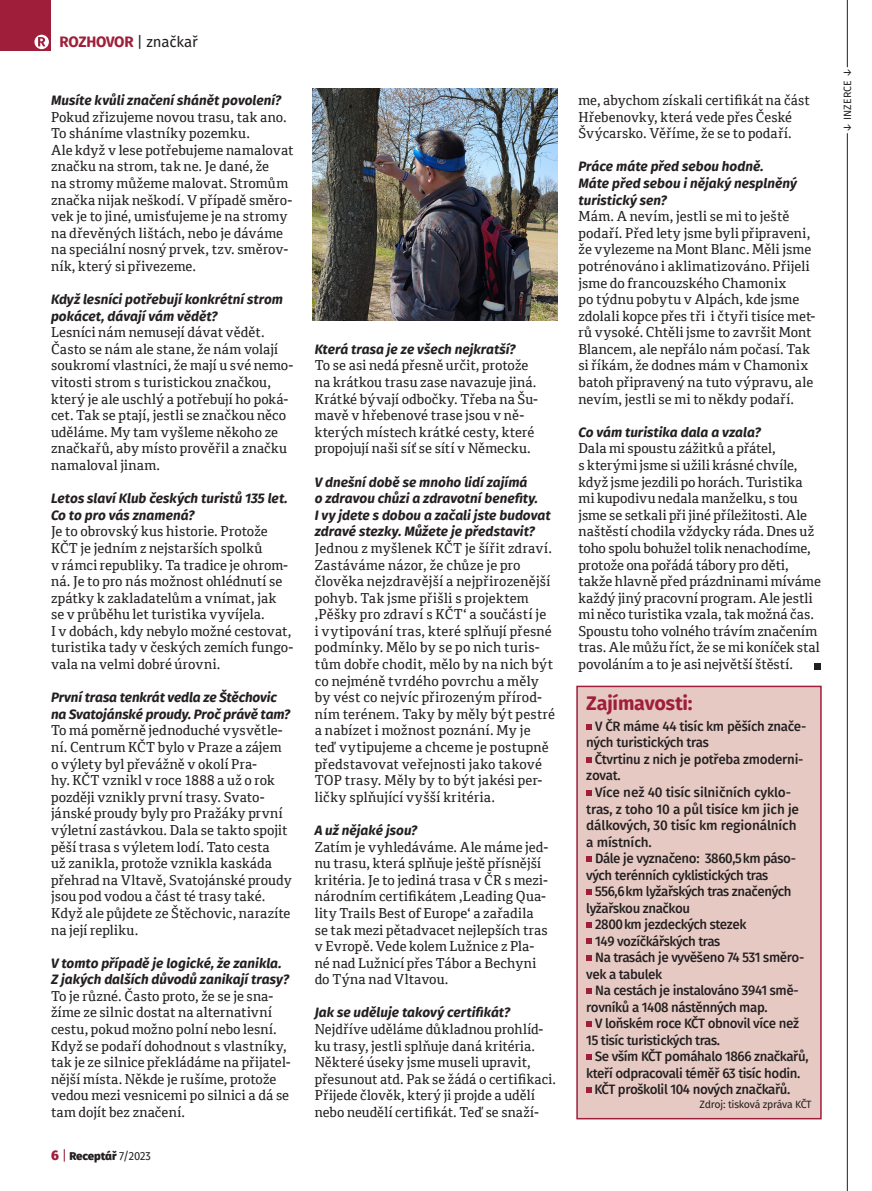
<style>
.page{position:relative;width:872px;height:1191px;background:#fff}
.page>*{position:absolute;margin:0;border:0;box-sizing:border-box;transform-origin:0 0}
.Mezititulek{font:800 19.5px "Gardenia";letter-spacing:-.01em;color:#9f1f3b}
.t1{font:800 15px "Gardenia";letter-spacing:-.015em;color:#9f1f3b}
.Body_Cordale{font:13.8px/16.6px "Cordale";letter-spacing:.005em;color:#231f20}
.Rozhovor_otázka{font:italic 800 13.5px/16.6px "Gardenia";color:#231f20}
.Box_text{font:700 13.5px/16.5px "Gardenia";letter-spacing:-.03em;color:#231f20}
.Box_text-2{font:700 13.5px/16.5px "Gardenia";letter-spacing:-.01em;color:#231f20}
.t2{font:900 11.25px "Gardenia";letter-spacing:-.01em;color:#231f20}
.Box_text-3{font:10.5px "Gardenia";letter-spacing:-.02em;color:#231f20}
.Box_text-4{font:10.5px "Gardenia";letter-spacing:.01em;color:#231f20}
.s1{font-weight:400;color:#231f20}
.s2{font-size:13.5px;color:#9f1f3b}
.s3{font-weight:400;font-size:13.5px;color:#9f1f3b}
.s4{font-weight:400}
</style>
<div class="page">
<div style="left:0;top:0;width:51px;height:51px;background:#9f1f3b"></div>
<svg style="left:34px;top:35px;width:15px;height:14px"></svg>
<div style="left:814px;top:663px;width:7px;height:6px;background:#231f20"></div>
<img style="left:312px;top:88px;width:245px;height:233px">
<div style="left:577px;top:686px;width:244px;height:432px;background:#e6c9c3"></div>
<svg style="left:586px;top:724px;width:6px;height:5px"></svg>
<svg style="left:586px;top:757px;width:6px;height:5px"></svg>
<svg style="left:586px;top:790px;width:6px;height:5px"></svg>
<svg style="left:586px;top:856px;width:6px;height:5px"></svg>
<svg style="left:586px;top:889px;width:6px;height:5px"></svg>
<svg style="left:586px;top:922px;width:6px;height:5px"></svg>
<svg style="left:586px;top:938px;width:6px;height:6px"></svg>
<svg style="left:586px;top:955px;width:6px;height:5px"></svg>
<svg style="left:586px;top:988px;width:6px;height:5px"></svg>
<svg style="left:586px;top:1021px;width:6px;height:5px"></svg>
<svg style="left:586px;top:1054px;width:6px;height:5px"></svg>
<svg style="left:586px;top:1087px;width:6px;height:5px"></svg>
<div style="left:576px;top:685px;width:245px;height:434px;border:2px solid #9f1f3b"></div>
<hr style="left:847px;top:0;width:1px;height:67px;background:#231f20">
<hr style="left:847px;top:133px;width:1px;height:1058px;background:#231f20">
<p class="t1" style="left:60px;top:32px;width:140px">ROZHOVOR <span class="s1">| značkař</span></p>
<p class="Rozhovor_otázka" style="left:51px;top:92px;width:232px">Musíte kvůli značení shánět povolení?</p>
<p class="Body_Cordale" style="left:51px;top:109px;width:244px">Pokud zřizujeme novou trasu, tak ano.<br>To sháníme vlastníky pozemku.<br>Ale když v lese potřebujeme namalovat značku na strom, tak ne. Je dané, že<br>na stromy můžeme malovat. Stromům značka nijak neškodí. V případě směro&shy;vek je to jiné, umisťujeme je na stromy na dřevěných lištách, nebo je dáváme na speciální nosný prvek, tzv. směrov&shy;ník, který si přivezeme.</p>
<p class="Rozhovor_otázka" style="left:51px;top:291px;width:234px">Když lesníci potřebují konkrétní strom pokácet, dávají vám vědět?</p>
<p class="Body_Cordale" style="left:51px;top:324px;width:244px">Lesníci nám nemusejí dávat vědět.<br>Často se nám ale stane, že nám volají soukromí vlastníci, že mají u své nemo&shy;vitosti strom s turistickou značkou, který je ale uschlý a potřebují ho poká&shy;cet. Tak se ptají, jestli se značkou něco uděláme. My tam vyšleme někoho ze značkařů, aby místo prověřil a značku namaloval jinam.</p>
<p class="Rozhovor_otázka" style="left:51px;top:490px;width:238px">Letos slaví Klub českých turistů 135 let.<br>Co to pro vás znamená?</p>
<p class="Body_Cordale" style="left:51px;top:523px;width:244px">Je to obrovský kus historie. Protože KČT je jedním z nejstarších spolků<br>v rámci republiky. Ta tradice je ohrom&shy;ná. Je to pro nás možnost ohlédnutí se zpátky k zakladatelům a vnímat, jak<br>se v průběhu let turistika vyvíjela.<br>I v dobách, kdy nebylo možné cestovat, turistika tady v českých zemích fungo&shy;vala na velmi dobré úrovni.</p>
<p class="Rozhovor_otázka" style="left:51px;top:689px;width:241px">První trasa tenkrát vedla ze Štěchovic na Svatojánské proudy. Proč právě tam?</p>
<p class="Body_Cordale" style="left:51px;top:722px;width:242px">To má poměrně jednoduché vysvětle&shy;ní. Centrum KČT bylo v Praze a zájem o výlety byl převážně v okolí Pra-<br>hy. KČT vznikl v roce 1888 a už o rok později vznikly první trasy. Svato&shy;jánské proudy byly pro Pražáky první výletní zastávkou. Dala se takto spojit pěší trasa s výletem lodí. Tato cesta<br>už zanikla, protože vznikla kaskáda přehrad na Vltavě, Svatojánské proudy jsou pod vodou a část té trasy také.<br>Když ale půjdete ze Štěchovic, narazíte na její repliku.</p>
<p class="Rozhovor_otázka" style="left:51px;top:954px;width:239px">V tomto případě je logické, že zanikla.<br>Z jakých dalších důvodů zanikají trasy?</p>
<p class="Body_Cordale" style="left:51px;top:987px;width:241px">To je různé. Často proto, že se je sna&shy;žíme ze silnic dostat na alternativní cestu, pokud možno polní nebo lesní.<br>Když se podaří dohodnout s vlastníky, tak je ze silnice překládáme na přijatel&shy;nější místa. Někde je rušíme, protože vedou mezi vesnicemi po silnici a dá se tam dojít bez značení.</p>
<p class="t2" style="left:51px;top:1148px;width:101px"><span class="s2">6</span> <span class="s3">|</span> Receptář <span class="s4">7/2023</span></p>
<p class="Rozhovor_otázka" style="left:315px;top:341px;width:202px">Která trasa je ze všech nejkratší?</p>
<p class="Body_Cordale" style="left:315px;top:357px;width:225px">To se asi nedá přesně určit, protože na krátkou trasu zase navazuje jiná.<br>Krátké bývají odbočky. Třeba na Šu&shy;mavě v hřebenové trase jsou v ně&shy;kterých místech krátké cesty, které propojují naši síť se sítí v Německu.</p>
<p class="Rozhovor_otázka" style="left:315px;top:474px;width:237px">V dnešní době se mnoho lidí zajímá<br>o zdravou chůzi a zdravotní benefity.<br>I vy jdete s dobou a začali jste budovat zdravé stezky. Můžete je představit?</p>
<p class="Body_Cordale" style="left:315px;top:540px;width:242px">Jednou z myšlenek KČT je šířit zdraví.<br>Zastáváme názor, že chůze je pro člověka nejzdravější a nejpřirozenější pohyb. Tak jsme přišli s projektem ‚Pěšky pro zdraví s KČT‘ a součástí je<br>i vytipování tras, které splňují přesné podmínky. Mělo by se po nich turis&shy;tům dobře chodit, mělo by na nich být co nejméně tvrdého povrchu a měly by vést co nejvíc přirozeným přírod&shy;ním terénem. Taky by měly být pestré a nabízet i možnost poznání. My je teď vytipujeme a chceme je postupně představovat veřejnosti jako takové TOP trasy. Měly by to být jakési per&shy;ličky splňující vyšší kritéria.</p>
<p class="Rozhovor_otázka" style="left:315px;top:822px;width:104px">A už nějaké jsou?</p>
<p class="Body_Cordale" style="left:315px;top:838px;width:235px">Zatím je vyhledáváme. Ale máme jed&shy;nu trasu, která splňuje ještě přísnější kritéria. Je to jediná trasa v ČR s mezi&shy;národním certifikátem ‚Leading Qua&shy;lity Trails Best of Europe‘ a zařadila se tak mezi pětadvacet nejlepších tras v Evropě. Vede kolem Lužnice z Pla&shy;né nad Lužnicí přes Tábor a Bechyni do Týna nad Vltavou.</p>
<p class="Rozhovor_otázka" style="left:315px;top:1004px;width:197px">Jak se uděluje takový certifikát?</p>
<p class="Body_Cordale" style="left:315px;top:1021px;width:243px">Nejdříve uděláme důkladnou prohlíd&shy;ku trasy, jestli splňuje daná kritéria.<br>Některé úseky jsme museli upravit, přesunout atd. Pak se žádá o certifikaci.<br>Přijede člověk, který ji projde a udělí nebo neudělí certifikát. Teď se snaží-</p>
<p class="Body_Cordale" style="left:578px;top:92px;width:233px">me, abychom získali certifikát na část<br>Hřebenovky, která vede přes České<br>Švýcarsko. Věříme, že se to podaří.</p>
<p class="Rozhovor_otázka" style="left:578px;top:158px;width:220px">Práce máte před sebou hodně.<br>Máte před sebou i nějaký nesplněný turistický sen?</p>
<p class="Body_Cordale" style="left:578px;top:208px;width:238px">Mám. A nevím, jestli se mi to ještě podaří. Před lety jsme byli připraveni, že vylezeme na Mont Blanc. Měli jsme potrénováno i aklimatizováno. Přijeli jsme do francouzského Chamonix<br>po týdnu pobytu v Alpách, kde jsme zdolali kopce přes tři i čtyři tisíce met&shy;rů vysoké. Chtěli jsme to završit Mont Blancem, ale nepřálo nám počasí. Tak si říkám, že dodnes mám v Chamonix batoh připravený na tuto výpravu, ale nevím, jestli se mi to někdy podaří.</p>
<p class="Rozhovor_otázka" style="left:578px;top:424px;width:184px">Co vám turistika dala a vzala?</p>
<p class="Body_Cordale" style="left:578px;top:440px;width:244px">Dala mi spoustu zážitků a přátel,<br>s kterými jsme si užili krásné chvíle, když jsme jezdili po horách. Turistika mi kupodivu nedala manželku, s tou jsme se setkali při jiné příležitosti. Ale naštěstí chodila vždycky ráda. Dnes už toho spolu bohužel tolik nenachodíme, protože ona pořádá tábory pro děti, takže hlavně před prázdninami míváme každý jiný pracovní program. Ale jestli mi něco turistika vzala, tak možná čas.<br>Spoustu toho volného trávím značením tras. Ale můžu říct, že se mi koníček stal povoláním a to je asi největší štěstí.</p>
<p class="Mezititulek" style="left:586px;top:690px;width:108px">Zajímavosti:</p>
<p class="Box_text" style="left:586px;top:718px;width:221px;text-indent:9px">V ČR máme 44 tisíc km pěších znače&shy;ných turistických tras</p>
<p class="Box_text" style="left:586px;top:751px;width:219px;text-indent:9px">Čtvrtinu z nich je potřeba zmoderni&shy;zovat.</p>
<p class="Box_text-2" style="left:586px;top:784px;width:214px;text-indent:9px">Více než 40 tisíc silničních cyklo&shy;tras, z toho 10 a půl tisíce km jich je dálkových, 30 tisíc km regionálních a místních.</p>
<p class="Box_text" style="left:586px;top:850px;width:211px;text-indent:9px">Dále je vyznačeno: 3860,5km páso&shy;vých terénních cyklistických tras</p>
<p class="Box_text" style="left:586px;top:883px;width:207px;text-indent:9px">556,6km lyžařských tras značených lyžařskou značkou</p>
<p class="Box_text" style="left:595px;top:916px;width:153px">2800km jezdeckých stezek</p>
<p class="Box_text" style="left:595px;top:933px;width:127px">149 vozíčkářských tras</p>
<p class="Box_text" style="left:586px;top:949px;width:219px;text-indent:9px">Na trasách je vyvěšeno 74 531 směro&shy;vek a tabulek</p>
<p class="Box_text" style="left:586px;top:982px;width:214px;text-indent:9px">Na cestách je instalováno 3941 smě&shy;rovníků a 1408 nástěnných map.</p>
<p class="Box_text" style="left:586px;top:1015px;width:214px;text-indent:9px">V loňském roce KČT obnovil více než<br>15 tisíc turistických tras.</p>
<p class="Box_text" style="left:586px;top:1048px;width:224px;text-indent:9px">Se vším KČT pomáhalo 1866 značkařů, kteří odpracovali téměř 63 tisíc hodin.</p>
<p class="Box_text" style="left:594px;top:1081px;width:197px">KČT proškolil 104 nových značkařů.</p>
<p class="Box_text-3" style="left:699px;top:1097px;width:114px">Zdroj: tisková zpráva KČT</p>
<p class="Box_text-4" style="left:841px;top:132px;width:65px;rotate:-90deg">↓ INZERCE ↓</p>
</div>
